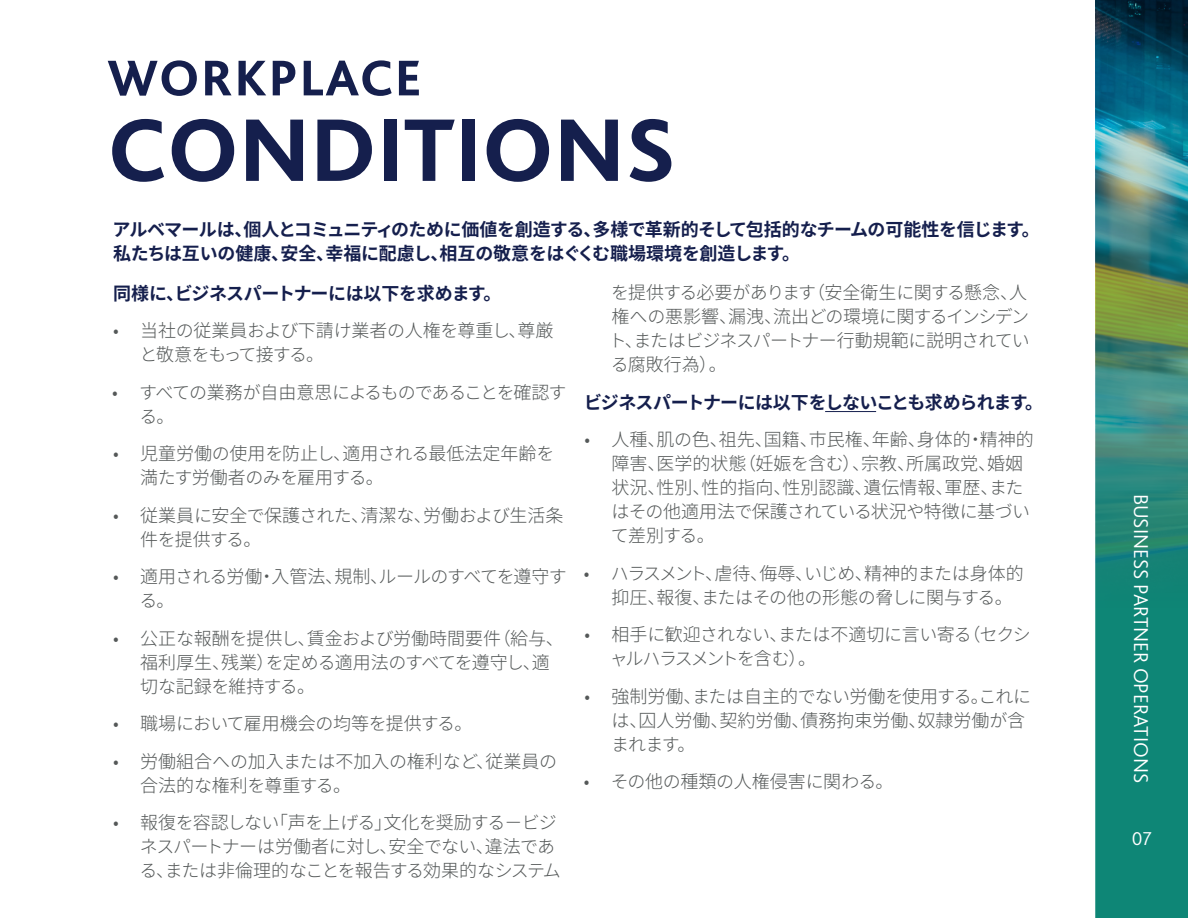
<style>
.page{position:relative;width:1188px;height:918px;background:#fff}
.page>*{position:absolute;margin:0;border:0;box-sizing:border-box;transform-origin:0 0}
.t1{font:800 93px "Bliss 2";color:#151f4d}
.t2{font:800 52.5px "Bliss 2";letter-spacing:.03em;color:#151f4d}
.t3{font:300 21px "Bliss";color:#fff}
.t4{font:300 19.5px "Bliss";color:#fff}
.t5{font:300 18px/24px "Noto Sans CJ Kjp";letter-spacing:-.02em;color:#545858}
.t6{font:300 18px/24px "Noto Sans CJ Kjp";color:#545858}
.t7{font:700 18px/24px "Noto Sans CJ Kjp";letter-spacing:-.03em;color:#151f4d}
.t8{font:300 18px/24px "Noto Sans CJ Kjp";letter-spacing:-.04em;color:#545858}
.t9{font:300 18px/24px "Noto Sans CJ Kjp";letter-spacing:-.055em;color:#545858}
.t10{font:300 18px/24px "Noto Sans CJ Kjp";letter-spacing:-.06em;color:#545858}
.t11{font:700 18px "Noto Sans CJ Kjp";letter-spacing:-.05em;color:#151f4d}
</style>
<div class="page">
<hr style="left:825px;top:411px;width:51px;height:1px;background:#151f4d">
<div style="left:1096px;top:0;width:92px;height:918px;background:#0e8676"></div>
<img style="left:1096px;top:0;width:92px;height:562px">
<p class="t2" style="left:107px;top:45px;width:316px">WORKPLACE</p>
<p class="t1" style="left:107px;top:92px;width:570px">CONDITIONS</p>
<p class="t7" style="left:113px;top:218px;width:929px">アルベマールは、個人とコミュニティのために価値を創造する、多様で革新的そして包括的なチームの可能性を信じます。私たちは互いの健康、安全、幸福に配慮し、相互の敬意をはぐくむ職場環境を創造します。</p>
<p class="t7" style="left:113px;top:281px;width:390px">同様に、ビジネスパートナーには以下を求めます。</p>
<p class="t5" style="left:140px;top:319px;width:415px;text-indent:-26px">• 当社の従業員および下請け業者の人権を尊重し、尊厳と敬意をもって接する。</p>
<p class="t10" style="left:139px;top:380px;width:429px;text-indent:-27px">• すべての業務が自由意思によるものであることを確認する。</p>
<p class="t5" style="left:140px;top:442px;width:416px;text-indent:-27px">• 児童労働の使用を防止し、適用される最低法定年齢を満たす労働者のみを雇用する。</p>
<p class="t5" style="left:140px;top:503px;width:425px;text-indent:-27px">• 従業員に安全で保護された、清潔な、労働および生活条件を提供する。</p>
<p class="t9" style="left:139px;top:565px;width:429px;text-indent:-26px">• 適用される労働・入管法、規制、ルールのすべてを遵守する。</p>
<p class="t5" style="left:140px;top:626px;width:425px;text-indent:-27px">• 公正な報酬を提供し、賃金および労働時間要件（給与、福利厚生、残業）を定める適用法のすべてを遵守し、適切な記録を維持する。</p>
<p class="t5" style="left:113px;top:712px;width:361px">• 職場において雇用機会の均等を提供する。</p>
<p class="t6" style="left:140px;top:749px;width:418px;text-indent:-27px">• 労働組合への加入または不加入の権利など、従業員の合法的な権利を尊重する。</p>
<p class="t5" style="left:139px;top:811px;width:423px;text-indent:-26px">• 報復を容認しない「声を上げる」文化を奨励する－ビジネスパートナーは労働者に対し、安全でない、違法である、または非倫理的なことを報告する効果的なシステム</p>
<p class="t5" style="left:609px;top:281px;width:423px">を提供する必要があります（安全衛生に関する懸念、人権への悪影響、漏洩、流出どの環境に関するインシデント、またはビジネスパートナー行動規範に説明されている腐敗行為）。</p>
<p class="t11" style="left:584px;top:392px;width:461px">ビジネスパートナーには以下をしないことも求められます。</p>
<p class="t6" style="left:611px;top:428px;width:425px;text-indent:-26px">• 人種、肌の色、祖先、国籍、市民権、年齢、身体的・精神的障害、医学的状態（妊娠を含む）、宗教、所属政党、婚姻状況、性別、性的指向、性別認識、遺伝情報、軍歴、またはその他適用法で保護されている状況や特徴に基づいて差別する。</p>
<p class="t5" style="left:612px;top:562px;width:414px;text-indent:-28px">• ハラスメント、虐待、侮辱、いじめ、精神的または身体的抑圧、報復、またはその他の形態の脅しに関与する。</p>
<p class="t8" style="left:610px;top:623px;width:422px;text-indent:-25px">• 相手に歓迎されない、または不適切に言い寄る（セクシャルハラスメントを含む）。</p>
<p class="t6" style="left:611px;top:685px;width:422px;text-indent:-26px">• 強制労働、または自主的でない労働を使用する。これには、囚人労働、契約労働、債務拘束労働、奴隷労働が含まれます。</p>
<p class="t5" style="left:584px;top:770px;width:311px">• その他の種類の人権侵害に関わる。</p>
<p class="t3" style="left:1154px;top:494px;width:291px;rotate:90deg">BUSINESS PARTNER OPERATIONS</p>
<p class="t4" style="left:1132px;top:826px;width:21px">07</p>
</div>
